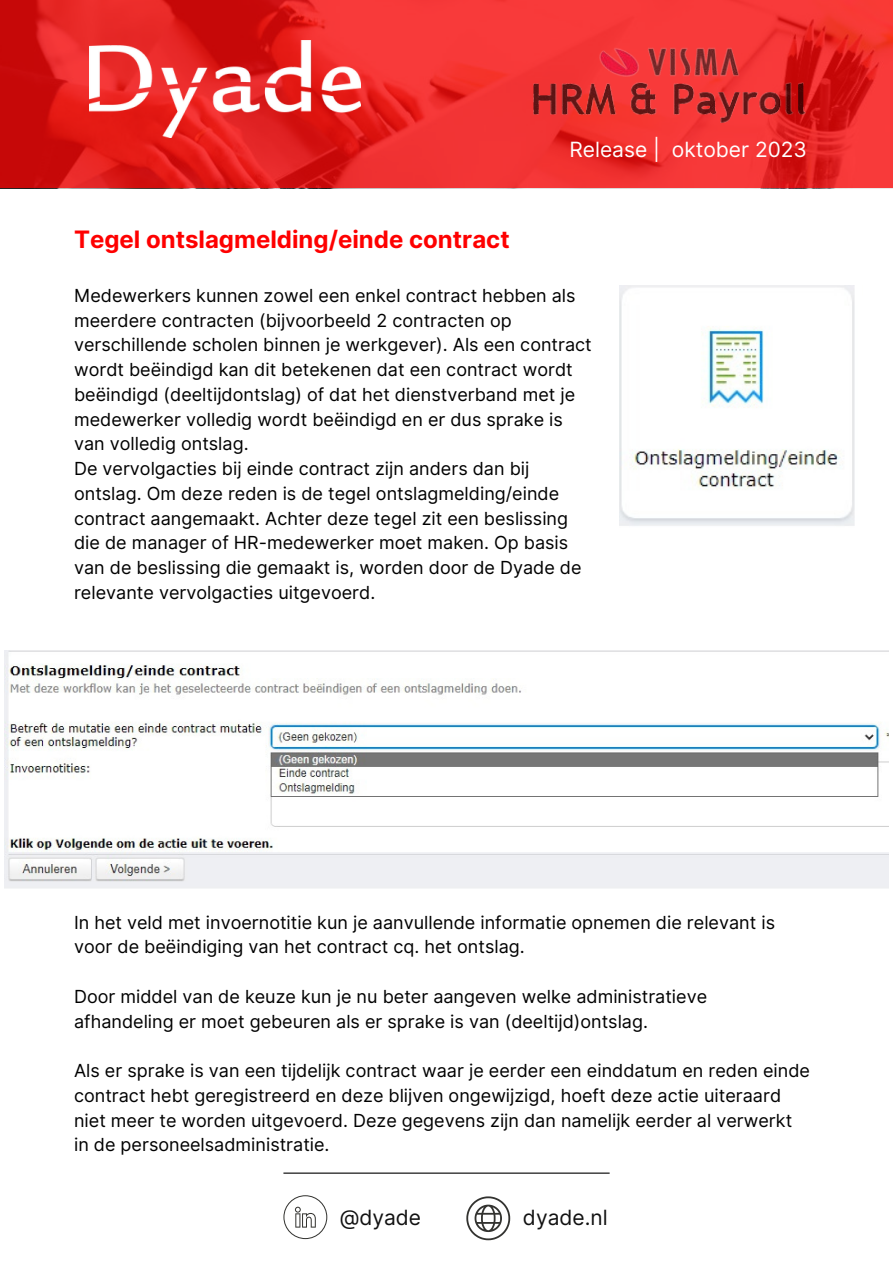
<style>
.page{position:relative;width:893px;height:1264px;background:#fff}
.page>*{position:absolute;margin:0;border:0;box-sizing:border-box;transform-origin:0 0}
.t1{font:700 24px "Inter";color:#fe0000}
.t2{font:21px "Inter";color:#fff}
.t3{font:21px "Inter";color:#111}
.t4{font:18px/24.8px "Inter";color:#000}
</style>
<div class="page">
<img style="left:4px;top:650px;width:884px;height:238px">
<svg style="left:0;top:0;width:892px;height:188px;background:#e72827"></svg>
<img style="left:89px;top:41px;width:271px;height:97px">
<hr style="left:283px;top:1172px;width:326px;height:1px;background:#000">
<svg style="left:283px;top:1195px;width:44px;height:43px"></svg>
<svg style="left:466px;top:1196px;width:44px;height:44px"></svg>
<img style="left:529px;top:35px;width:281px;height:109px">
<img style="left:619px;top:286px;width:236px;height:240px">
<h1 class="t1" style="left:74px;top:222px;width:437px">Tegel ontslagmelding/einde contract</h1>
<p class="t2" style="left:569px;top:134px;width:239px">Release | oktober 2023</p>
<p class="t4" style="left:74px;top:283px;width:519px">Medewerkers kunnen zowel een enkel contract hebben als meerdere contracten (bijvoorbeeld 2 contracten op verschillende scholen binnen je werkgever). Als een contract wordt beëindigd kan dit betekenen dat een contract wordt beëindigd (deeltijdontslag) of dat het dienstverband met je medewerker volledig wordt beëindigd en er dus sprake is van volledig ontslag.<br>De vervolgacties bij einde contract zijn anders dan bij ontslag. Om deze reden is de tegel ontslagmelding/einde contract aangemaakt. Achter deze tegel zit een beslissing die de manager of HR-medewerker moet maken. Op basis van de beslissing die gemaakt is, worden door de Dyade de relevante vervolgacties uitgevoerd.</p>
<p class="t4" style="left:74px;top:909px;width:702px">In het veld met invoernotitie kun je aanvullende informatie opnemen die relevant is voor de beëindiging van het contract cq. het ontslag.</p>
<p class="t4" style="left:74px;top:984px;width:634px">Door middel van de keuze kun je nu beter aangeven welke administratieve afhandeling er moet gebeuren als er sprake is van (deeltijd)ontslag.</p>
<p class="t4" style="left:74px;top:1058px;width:737px">Als er sprake is van een tijdelijk contract waar je eerder een einddatum en reden einde contract hebt geregistreerd en deze blijven ongewijzigd, hoeft deze actie uiteraard niet meer te worden uitgevoerd. Deze gegevens zijn dan namelijk eerder al verwerkt in de personeelsadministratie.</p>
<p class="t3" style="left:340px;top:1202px;width:83px">@dyade</p>
<p class="t3" style="left:523px;top:1202px;width:86px">dyade.nl</p>
</div>
